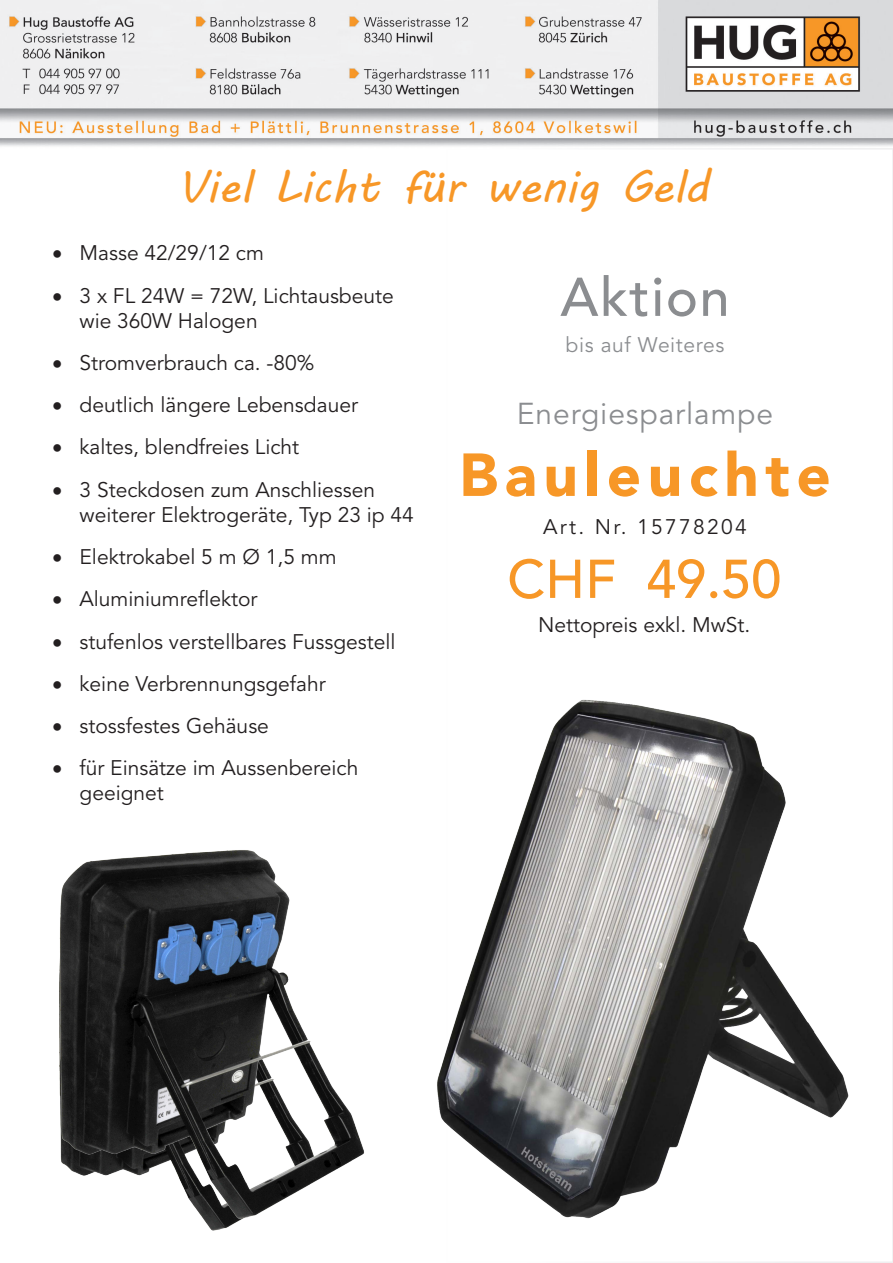
<style>
.page{position:relative;width:893px;height:1263px;background:#fff}
.page>*{position:absolute;margin:0;border:0;box-sizing:border-box;transform-origin:0 0}
.t1{font:900 60px "Avenir LT Std";letter-spacing:.11em;color:#f79727}
.t2{font:500 54px "Avenir LT Std";color:#f79727}
.t3{font:500 54px "Avenir LT Std";letter-spacing:.03em;color:#8b8d90}
.t4{font:45px "MV Boli";color:#f79727}
.t5{font:30px "Avenir LT Std";letter-spacing:.03em;color:#8b8d90}
.t6{font:21px/25.2px "Avenir LT Std";color:#231f20}
.t7{font:21px "Avenir LT Std";letter-spacing:.11em;color:#231f20}
.t8{font:21px "Avenir LT Std";letter-spacing:.03em;color:#8b8d90}
</style>
<div class="page">
<img style="left:0;top:0;width:893px;height:146px">
<div style="left:446px;top:148px;width:447px;height:1115px;background:#fff;border:2px solid #efeff0"></div>
<img style="left:437px;top:682px;width:412px;height:536px">
<img style="left:59px;top:850px;width:305px;height:368px">
<p class="t4" style="left:177px;top:156px;width:533px">Viel Licht für wenig Geld</p>
<p class="t6" style="left:53px;top:241px;width:213px">• Masse 42/29/12 cm</p>
<p class="t6" style="left:80px;top:283px;width:316px;text-indent:-27px">• 3 x FL 24W = 72W, Lichtausbeute wie 360W Halogen</p>
<p class="t6" style="left:53px;top:351px;width:263px">• Stromverbrauch ca. -80%</p>
<p class="t6" style="left:53px;top:393px;width:307px">• deutlich längere Lebensdauer</p>
<p class="t6" style="left:53px;top:435px;width:248px">• kaltes, blendfreies Licht</p>
<p class="t6" style="left:80px;top:477px;width:336px;text-indent:-27px">• 3 Steckdosen zum Anschliessen weiterer Elektrogeräte, Typ 23 ip 44</p>
<p class="t6" style="left:53px;top:545px;width:286px">• Elektrokabel 5 m Ø 1,5 mm</p>
<p class="t6" style="left:53px;top:587px;width:207px">• Aluminiumreflektor</p>
<p class="t6" style="left:53px;top:629px;width:345px">• stufenlos verstellbares Fussgestell</p>
<p class="t6" style="left:53px;top:671px;width:275px">• keine Verbrennungsgefahr</p>
<p class="t6" style="left:53px;top:714px;width:218px">• stossfestes Gehäuse</p>
<p class="t6" style="left:80px;top:756px;width:280px;text-indent:-27px">• für Einsätze im Aussenbereich geeignet</p>
<p class="t3" style="left:560px;top:266px;width:171px">Aktion</p>
<p class="t8" style="left:566px;top:333px;width:160px">bis auf Weiteres</p>
<p class="t5" style="left:517px;top:396px;width:258px">Energiesparlampe</p>
<p class="t1" style="left:459px;top:439px;width:373px">Bauleuchte</p>
<p class="t7" style="left:543px;top:514px;width:205px">Art. Nr. 15778204</p>
<p class="t2" style="left:507px;top:548px;width:276px">CHF 49.50</p>
<p class="t6" style="left:538px;top:613px;width:214px">Nettopreis exkl. MwSt.</p>
</div>
